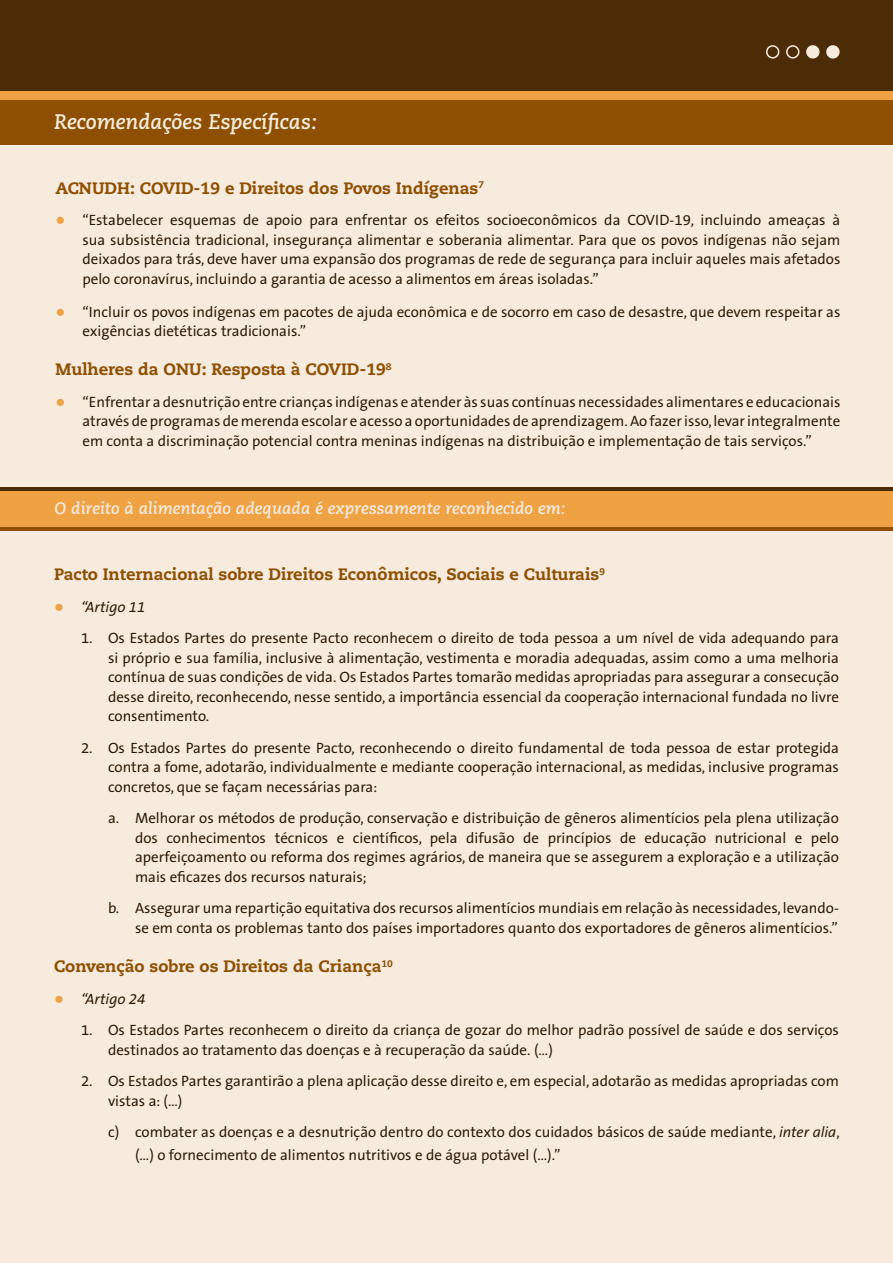
<style>
.page{position:relative;width:893px;height:1263px;background:#f7ebde}
.page>*{position:absolute;margin:0;border:0;box-sizing:border-box;transform-origin:0 0}
.t1{font:italic 700 21px "Caecilia LT Pro 76";color:#f7ebde}
.t2{font:800 16.5px "Caecilia LT Pro 85";color:#8f4f00}
.t3{font:italic 700 16.5px "Caecilia LT Pro 76";color:#f7ebde}
.t4{font:15px/19.5px "The Sans Office LF";color:#281600;text-align:justify}
.t5{font:italic 15px "The Sans Office LF";color:#281600}
.s1{font-family:"Arial";font-weight:900;font-size:16.5px;color:#efa243}
.s2{font-family:"Arial";font-weight:900;font-style:normal;font-size:16.5px;color:#efa243}
.s3{font-style:italic}
</style>
<div class="page">
<div style="left:0;top:0;width:893px;height:91px;background:#4b2c06"></div>
<div style="left:0;top:99px;width:893px;height:46px;background:#8f4f00"></div>
<div style="left:0;top:91px;width:893px;height:9px;background:#efa243"></div>
<div style="left:827px;top:46px;width:12px;height:12px;background:#f7ebde;border-radius:50%"></div>
<div style="left:826px;top:45px;width:14px;height:14px;border:2px solid #f7ebde;border-radius:50%"></div>
<div style="left:786px;top:45px;width:13px;height:14px;border:2px solid #f7ebde;border-radius:50%"></div>
<div style="left:807px;top:46px;width:12px;height:12px;background:#f7ebde;border-radius:50%"></div>
<div style="left:806px;top:45px;width:13px;height:14px;border:2px solid #f7ebde;border-radius:50%"></div>
<div style="left:766px;top:45px;width:13px;height:14px;border:2px solid #f7ebde;border-radius:50%"></div>
<div style="left:0;top:491px;width:893px;height:36px;background:#efa243"></div>
<hr style="left:0;top:487px;width:893px;height:4px;background:#4b2c06">
<hr style="left:0;top:527px;width:893px;height:4px;background:#8f4f00">
<h1 class="t1" style="left:54px;top:108px;width:265px">Recomendações Específicas:</h1>
<p class="t2" style="left:55px;top:176px;width:430px">ACNUDH: COVID-19 e Direitos dos Povos Indígenas<sup>7</sup></p>
<p class="t4" style="left:82px;top:210px;width:759px;text-indent:-27px"><span class="s1">●</span> “Estabelecer esquemas de apoio para enfrentar os efeitos socioeconômicos da COVID-19, incluindo ameaças à sua subsistência tradicional, insegurança alimentar e soberania alimentar. Para que os povos indígenas não sejam deixados para trás, deve haver uma expansão dos programas de rede de segurança para incluir aqueles mais afetados pelo coronavírus, incluindo a garantia de acesso a alimentos em áreas isoladas.”</p>
<p class="t4" style="left:82px;top:302px;width:759px;text-indent:-27px"><span class="s1">●</span> “Incluir os povos indígenas em pacotes de ajuda econômica e de socorro em caso de desastre, que devem respeitar as exigências dietéticas tradicionais.”</p>
<p class="t2" style="left:55px;top:358px;width:338px">Mulheres da ONU: Resposta à COVID-19<sup>8</sup></p>
<p class="t4" style="left:82px;top:392px;width:759px;text-indent:-27px"><span class="s1">●</span> “Enfrentar a desnutrição entre crianças indígenas e atender às suas contínuas necessidades alimentares e educacionais através de programas de merenda escolar e acesso a oportunidades de aprendizagem. Ao fazer isso, levar integralmente em conta a discriminação potencial contra meninas indígenas na distribuição e implementação de tais serviços.”</p>
<p class="t3" style="left:54px;top:497px;width:513px">O direito à alimentação adequada é expressamente reconhecido em:</p>
<p class="t2" style="left:54px;top:563px;width:553px">Pacto Internacional sobre Direitos Econômicos, Sociais e Culturais<sup>9</sup></p>
<p class="t5" style="left:54px;top:597px;width:93px"><span class="s2">●</span> “Artigo 11</p>
<p class="t4" style="left:108px;top:628px;width:732px;text-indent:-27px">1. Os Estados Partes do presente Pacto reconhecem o direito de toda pessoa a um nível de vida adequando para si próprio e sua família, inclusive à alimentação, vestimenta e moradia adequadas, assim como a uma melhoria contínua de suas condições de vida. Os Estados Partes tomarão medidas apropriadas para assegurar a consecução desse direito, reconhecendo, nesse sentido, a importância essencial da cooperação internacional fundada no livre consentimento.</p>
<p class="t4" style="left:108px;top:738px;width:732px;text-indent:-27px">2. Os Estados Partes do presente Pacto, reconhecendo o direito fundamental de toda pessoa de estar protegida contra a fome, adotarão, individualmente e mediante cooperação internacional, as medidas, inclusive programas concretos, que se façam necessárias para:</p>
<p class="t4" style="left:135px;top:808px;width:705px;text-indent:-27px">a. Melhorar os métodos de produção, conservação e distribuição de gêneros alimentícios pela plena utilização dos conhecimentos técnicos e científicos, pela difusão de princípios de educação nutricional e pelo aperfeiçoamento ou reforma dos regimes agrários, de maneira que se assegurem a exploração e a utilização mais eficazes dos recursos naturais;</p>
<p class="t4" style="left:108px;top:898px;width:732px;text-align:right">b. Assegurar uma repartição equitativa dos recursos alimentícios mundiais em relação às necessidades, levando&shy;se em conta os problemas tanto dos países importadores quanto dos exportadores de gêneros alimentícios.”</p>
<p class="t2" style="left:54px;top:955px;width:340px">Convenção sobre os Direitos da Criança<sup>10</sup></p>
<p class="t5" style="left:54px;top:989px;width:93px"><span class="s2">●</span> “Artigo 24</p>
<p class="t4" style="left:108px;top:1020px;width:732px;text-indent:-27px">1. Os Estados Partes reconhecem o direito da criança de gozar do melhor padrão possível de saúde e dos serviços destinados ao tratamento das doenças e à recuperação da saúde. (…)</p>
<p class="t4" style="left:108px;top:1071px;width:732px;text-indent:-27px">2. Os Estados Partes garantirão a plena aplicação desse direito e, em especial, adotarão as medidas apropriadas com vistas a: (…)</p>
<p class="t4" style="left:135px;top:1120px;width:706px;line-height:22.5px;text-indent:-27px">c) combater as doenças e a desnutrição dentro do contexto dos cuidados básicos de saúde mediante, <span class="s3">inter alia</span>, (…) o fornecimento de alimentos nutritivos e de água potável (…).”</p>
</div>
